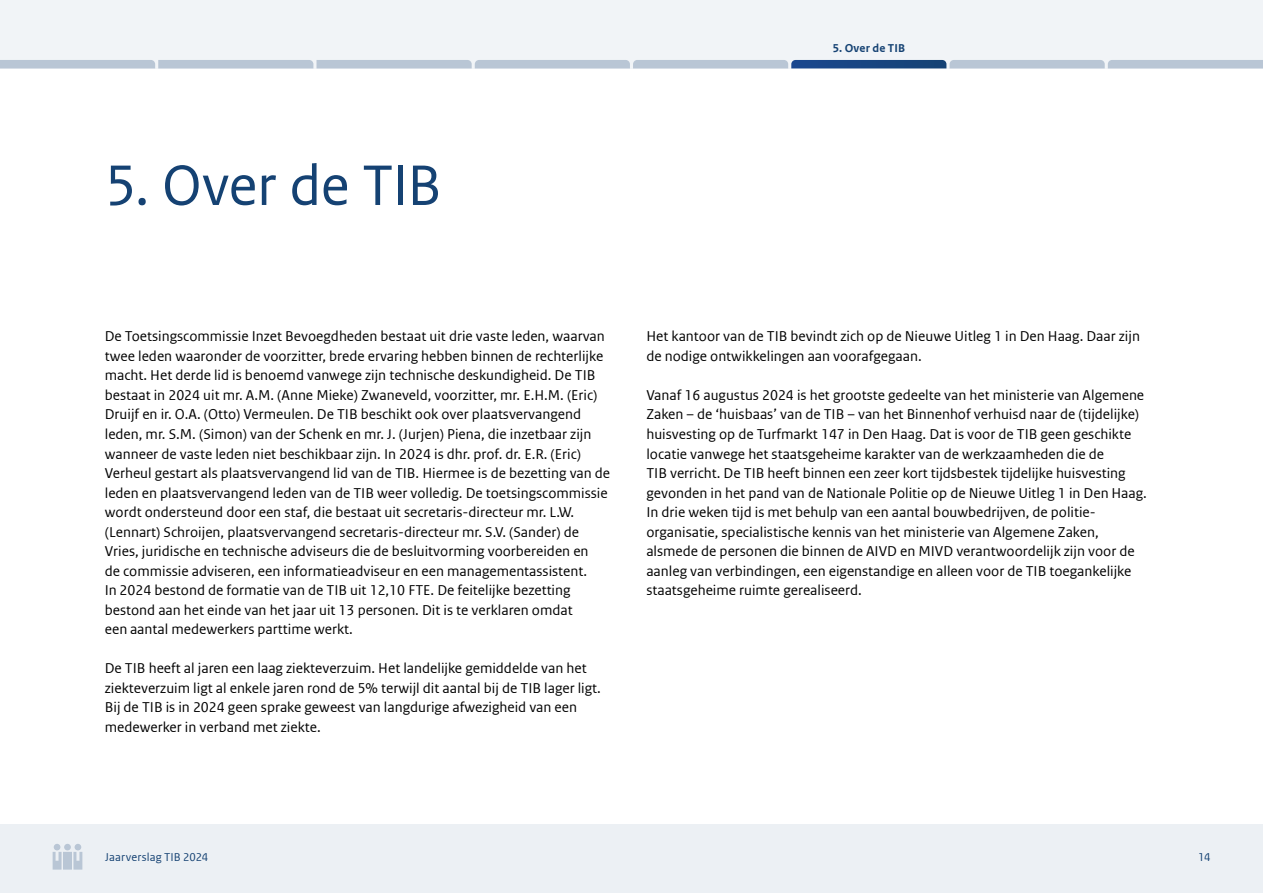
<style>
.page{position:relative;width:1263px;height:893px;background:#fff}
.page>*{position:absolute;margin:0;border:0;box-sizing:border-box;transform-origin:0 0}
.Head_1{font:60px "Rijksoverheid Sans Web Text Regular 2";letter-spacing:-.015em;color:#154273}
.Body{font:15px/19.5px "Rijksoverheid Sans Web Text Regular 2";color:#000}
.t1{font:12px "Rijksoverheid Sans Web Text";letter-spacing:.01em;color:#154273}
.t2{font:700 12px "Rijksoverheid Sans Web Text";letter-spacing:.015em;color:#154273}
</style>
<div class="page">
<div style="left:0;top:824px;width:1263px;height:69px;background:#ecf0f4"></div>
<svg style="left:53px;top:844px;width:29px;height:26px"></svg>
<div style="left:0;top:0;width:1263px;height:68px;background:#f1f4f7"></div>
<svg style="left:0;top:60px;width:1263px;height:8px;background:#a6b7cb"></svg>
<h1 class="Head_1" style="left:105px;top:151px;width:338px">5. Over de TIB</h1>
<p class="t2" style="left:833px;top:41px;width:74px">5. Over de TIB</p>
<p class="Body" style="left:105px;top:327px;width:507px">De Toetsingscommissie Inzet Bevoegdheden bestaat uit drie vaste leden, waarvan twee leden waaronder de voorzitter, brede ervaring hebben binnen de rechterlijke macht. Het derde lid is benoemd vanwege zijn technische deskundigheid. De TIB bestaat in 2024 uit mr. A.M. (Anne Mieke) Zwaneveld, voorzitter, mr. E.H.M. (Eric)<br>Druijf en ir. O.A. (Otto) Vermeulen. De TIB beschikt ook over plaatsvervangend leden, mr. S.M. (Simon) van der Schenk en mr. J. (Jurjen) Piena, die inzetbaar zijn wanneer de vaste leden niet beschikbaar zijn. In 2024 is dhr. prof. dr. E.R. (Eric)<br>Verheul gestart als plaatsvervangend lid van de TIB. Hiermee is de bezetting van de leden en plaatsvervangend leden van de TIB weer volledig. De toetsingscommissie wordt ondersteund door een staf, die bestaat uit secretaris-directeur mr. L.W. (Lennart) Schroijen, plaatsvervangend secretaris-directeur mr. S.V. (Sander) de Vries, juridische en technische adviseurs die de besluitvorming voorbereiden en<br>de commissie adviseren, een informatieadviseur en een managementassistent.<br>In 2024 bestond de formatie van de TIB uit 12,10 FTE. De feitelijke bezetting bestond aan het einde van het jaar uit 13 personen. Dit is te verklaren omdat<br>een aantal medewerkers parttime werkt.</p>
<p class="Body" style="left:105px;top:658px;width:498px">De TIB heeft al jaren een laag ziekteverzuim. Het landelijke gemiddelde van het ziekteverzuim ligt al enkele jaren rond de 5% terwijl dit aantal bij de TIB lager ligt.<br>Bij de TIB is in 2024 geen sprake geweest van langdurige afwezigheid van een medewerker in verband met ziekte.</p>
<p class="Body" style="left:646px;top:327px;width:495px">Het kantoor van de TIB bevindt zich op de Nieuwe Uitleg 1 in Den Haag. Daar zijn de nodige ontwikkelingen aan voorafgegaan.</p>
<p class="Body" style="left:646px;top:385px;width:502px">Vanaf 16 augustus 2024 is het grootste gedeelte van het ministerie van Algemene Zaken – de ‘huisbaas’ van de TIB – van het Binnenhof verhuisd naar de (tijdelijke) huisvesting op de Turfmarkt 147 in Den Haag. Dat is voor de TIB geen geschikte locatie vanwege het staatsgeheime karakter van de werkzaamheden die de<br>TIB verricht. De TIB heeft binnen een zeer kort tijdsbestek tijdelijke huisvesting gevonden in het pand van de Nationale Politie op de Nieuwe Uitleg 1 in Den Haag.<br>In drie weken tijd is met behulp van een aantal bouwbedrijven, de politie&shy;organisatie, specialistische kennis van het ministerie van Algemene Zaken, alsmede de personen die binnen de AIVD en MIVD verantwoordelijk zijn voor de aanleg van verbindingen, een eigenstandige en alleen voor de TIB toegankelijke staatsgeheime ruimte gerealiseerd.</p>
<p class="t1" style="left:105px;top:850px;width:105px">Jaarverslag TIB 2024</p>
<p class="t1" style="left:1198px;top:850px;width:14px">14</p>
</div>
